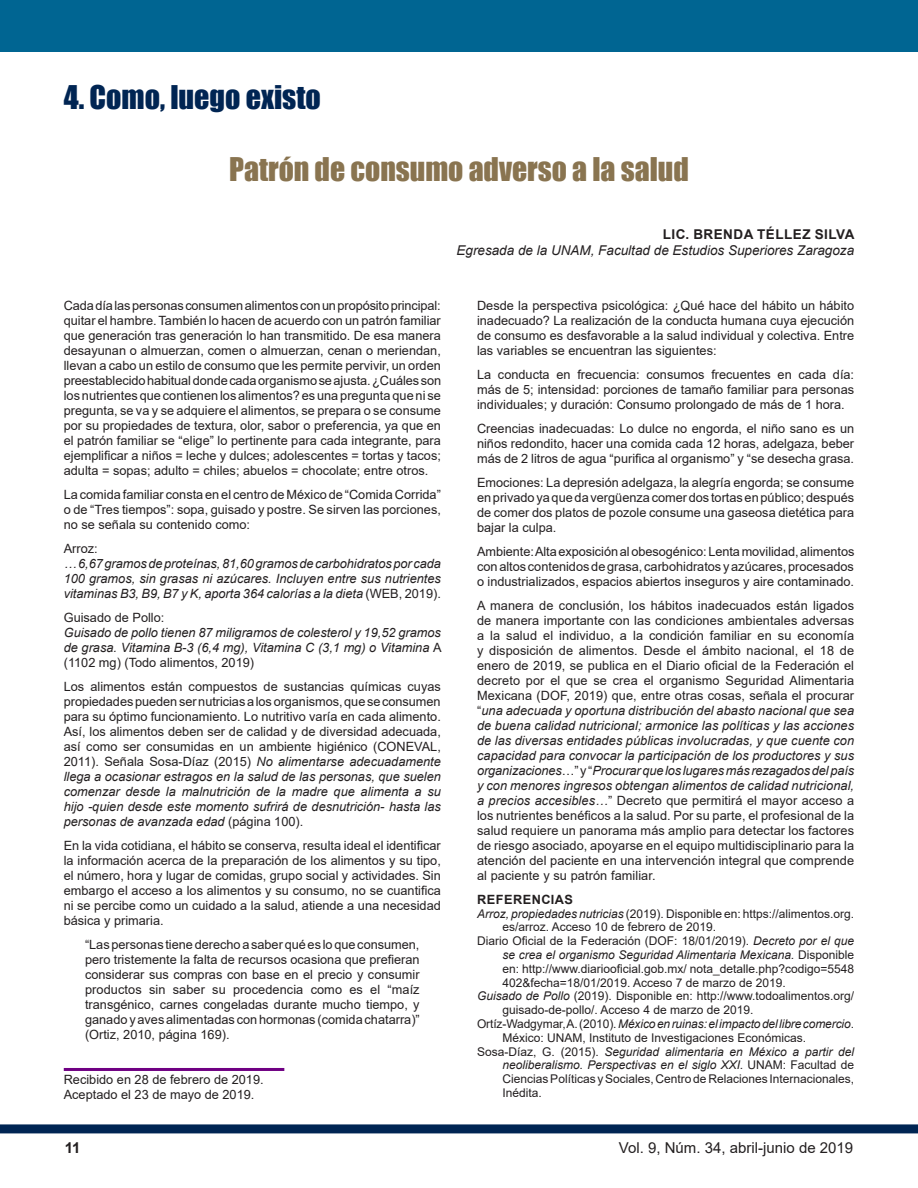
<style>
.page{position:relative;width:918px;height:1188px;background:#fff}
.page>*{position:absolute;margin:0;border:0;box-sizing:border-box;transform-origin:0 0}
.t1{font:30px "Impact";color:#897450}
.t2{font:30px "Impact";color:#002553}
.t3{font:15px "Arial";color:#231f20}
.t4{font:700 15px "Arial";color:#231f20}
.t5{font:italic 13.5px "Arial";color:#231f20}
.t6{font:700 13.5px "Arial";letter-spacing:.035em;color:#231f20}
.t7{font:12.75px/15px "Arial";color:#231f20;text-align:justify}
.t8{font:italic 12.75px/15px "Arial";color:#231f20;text-align:justify}
.t9{font:700 12.75px "Arial";letter-spacing:.035em;color:#231f20}
.t10{font:12px/13.8px "Arial";color:#231f20}
.s1{font-style:normal}
.s2{font-style:italic}
</style>
<div class="page">
<div style="left:0;top:1124px;width:918px;height:9px;background:#002553"></div>
<hr style="left:64px;top:1068px;width:220px;height:3px;background:#6f0083">
<div style="left:0;top:0;width:918px;height:51px;background:#006592"></div>
<p class="t2" style="left:64px;top:74px;width:259px">4. Como, luego existo</p>
<p class="t1" style="left:229px;top:146px;width:461px">Patrón de consumo adverso a la salud</p>
<p class="t6" style="left:663px;top:224px;width:193px">LIC. BRENDA TÉLLEZ SILVA</p>
<p class="t5" style="left:457px;top:241px;width:399px">Egresada de la UNAM, Facultad de Estudios Superiores Zaragoza</p>
<p class="t7" style="left:64px;top:298px;width:379px">Cada día las personas consumen alimentos con un propósito principal: quitar el hambre. También lo hacen de acuerdo con un patrón familiar que generación tras generación lo han transmitido. De esa manera desayunan o almuerzan, comen o almuerzan, cenan o meriendan, llevan a cabo un estilo de consumo que les permite pervivir, un orden preestablecido habitual donde cada organismo se ajusta. ¿Cuáles son los nutrientes que contienen los alimentos? es una pregunta que ni se pregunta, se va y se adquiere el alimentos, se prepara o se consume por su propiedades de textura, olor, sabor o preferencia, ya que en el patrón familiar se “elige” lo pertinente para cada integrante, para ejemplificar a niños = leche y dulces; adolescentes = tortas y tacos; adulta = sopas; adulto = chiles; abuelos = chocolate; entre otros.</p>
<p class="t7" style="left:64px;top:487px;width:379px">La comida familiar consta en el centro de México de “Comida Corrida” o de “Tres tiempos”: sopa, guisado y postre. Se sirven las porciones, no se señala su contenido como:</p>
<p class="t7" style="left:64px;top:541px;width:36px">Arroz:</p>
<p class="t8" style="left:64px;top:556px;width:379px">… 6,67 gramos de proteínas, 81,60 gramos de carbohidratos por cada 100 gramos, sin grasas ni azúcares. Incluyen entre sus nutrientes vitaminas B3, B9, B7 y K, aporta 364 calorías a la dieta <span class="s1">(WEB, 2019).</span></p>
<p class="t7" style="left:64px;top:610px;width:102px">Guisado de Pollo:</p>
<p class="t8" style="left:64px;top:625px;width:379px">Guisado de pollo tienen 87 miligramos de colesterol y 19,52 gramos de grasa. Vitamina B-3 (6,4 mg), Vitamina C (3,1 mg) o Vitamina <span class="s1">A (1102 mg) (Todo alimentos, 2019)</span></p>
<p class="t7" style="left:64px;top:679px;width:379px">Los alimentos están compuestos de sustancias químicas cuyas propiedades pueden ser nutricias a los organismos, que se consumen para su óptimo funcionamiento. Lo nutritivo varía en cada alimento.<br>Así, los alimentos deben ser de calidad y de diversidad adecuada, así como ser consumidas en un ambiente higiénico (CONEVAL, 2011). Señala Sosa-Díaz (2015) <span class="s2">No alimentarse adecuadamente llega a ocasionar estragos en la salud de las personas, que suelen comenzar desde la malnutrición de la madre que alimenta a su hijo -quien desde este momento sufrirá de desnutrición- hasta las personas de avanzada edad</span> (página 100).</p>
<p class="t7" style="left:64px;top:838px;width:379px">En la vida cotidiana, el hábito se conserva, resulta ideal el identificar la información acerca de la preparación de los alimentos y su tipo, el número, hora y lugar de comidas, grupo social y actividades. Sin embargo el acceso a los alimentos y su consumo, no se cuantifica ni se percibe como un cuidado a la salud, atiende a una necesidad básica y primaria.</p>
<p class="t7" style="left:85px;top:937px;width:336px">“Las personas tiene derecho a saber qué es lo que consumen, pero tristemente la falta de recursos ocasiona que prefieran considerar sus compras con base en el precio y consumir productos sin saber su procedencia como es el “maíz transgénico, carnes congeladas durante mucho tiempo, y ganado y aves alimentadas con hormonas (comida chatarra)” (Ortiz, 2010, página 169).</p>
<p class="t7" style="left:64px;top:1072px;width:201px">Recibido en 28 de febrero de 2019.</p>
<p class="t7" style="left:64px;top:1087px;width:192px">Aceptado el 23 de mayo de 2019.</p>
<p class="t7" style="left:477px;top:298px;width:379px">Desde la perspectiva psicológica: ¿Qué hace del hábito un hábito inadecuado? La realización de la conducta humana cuya ejecución de consumo es desfavorable a la salud individual y colectiva. Entre las variables se encuentran las siguientes:</p>
<p class="t7" style="left:477px;top:367px;width:379px">La conducta en frecuencia: consumos frecuentes en cada día: más de 5; intensidad: porciones de tamaño familiar para personas individuales; y duración: Consumo prolongado de más de 1 hora.</p>
<p class="t7" style="left:477px;top:421px;width:379px">Creencias inadecuadas: Lo dulce no engorda, el niño sano es un niños redondito, hacer una comida cada 12 horas, adelgaza, beber más de 2 litros de agua “purifica al organismo” y “se desecha grasa.</p>
<p class="t7" style="left:477px;top:475px;width:379px">Emociones: La depresión adelgaza, la alegría engorda; se consume en privado ya que da vergüenza comer dos tortas en público; después de comer dos platos de pozole consume una gaseosa dietética para bajar la culpa.</p>
<p class="t7" style="left:477px;top:544px;width:379px">Ambiente: Alta exposición al obesogénico: Lenta movilidad, alimentos con altos contenidos de grasa, carbohidratos y azúcares, procesados o industrializados, espacios abiertos inseguros y aire contaminado.</p>
<p class="t7" style="left:477px;top:598px;width:379px">A manera de conclusión, los hábitos inadecuados están ligados de manera importante con las condiciones ambientales adversas a la salud el individuo, a la condición familiar en su economía y disposición de alimentos. Desde el ámbito nacional, el 18 de enero de 2019, se publica en el Diario oficial de la Federación el decreto por el que se crea el organismo Seguridad Alimentaria Mexicana (DOF, 2019) que, entre otras cosas, señala el procurar “<span class="s2">una adecuada y oportuna distribución del abasto nacional que sea de buena calidad nutricional; armonice las políticas y las acciones de las diversas entidades públicas involucradas, y que cuente con capacidad para convocar la participación de los productores y sus organizaciones</span>…” y “<span class="s2">Procurar que los lugares más rezagados del país y con menores ingresos obtengan alimentos de calidad nutricional, a precios accesibles…</span>” Decreto que permitirá el mayor acceso a los nutrientes benéficos a la salud. Por su parte, el profesional de la salud requiere un panorama más amplio para detectar los factores de riesgo asociado, apoyarse en el equipo multidisciplinario para la atención del paciente en una intervención integral que comprende al paciente y su patrón familiar.</p>
<p class="t9" style="left:477px;top:890px;width:97px">REFERENCIAS</p>
<p class="t10" style="left:503px;top:907px;width:353px;text-indent:-26px"><span class="s2">Arroz, propiedades nutricias</span> (2019). Disponible en: https://alimentos.org. es/arroz. Acceso 10 de febrero de 2019.</p>
<p class="t10" style="left:503px;top:934px;width:353px;text-align:justify;text-indent:-26px">Diario Oficial de la Federación (DOF: 18/01/2019). <span class="s2">Decreto por el que se crea el organismo Seguridad Alimentaria Mexicana.</span> Disponible en: http://www.diariooficial.gob.mx/ nota_detalle.php?codigo=5548<br>402&amp;fecha=18/01/2019. Acceso 7 de marzo de 2019.</p>
<p class="t10" style="left:503px;top:989px;width:353px;text-indent:-26px"><span class="s2">Guisado de Pollo</span> (2019). Disponible en: http://www.todoalimentos.org/ guisado-de-pollo/. Acceso 4 de marzo de 2019.</p>
<p class="t10" style="left:503px;top:1017px;width:353px;text-indent:-26px">Ortíz-Wadgymar, A. (2010). <span class="s2">México en ruinas: el impacto del libre comercio</span>.<br>México: UNAM, Instituto de Investigaciones Económicas.</p>
<p class="t10" style="left:503px;top:1045px;width:353px;text-align:justify;text-indent:-26px">Sosa-Díaz, G. (2015). <span class="s2">Seguridad alimentaria en México a partir del neoliberalismo. Perspectivas en el siglo XXI.</span> UNAM: Facultad de Ciencias Políticas y Sociales, Centro de Relaciones Internacionales, Inédita.</p>
<p class="t4" style="left:65px;top:1137px;width:17px">11</p>
<p class="t3" style="left:619px;top:1137px;width:236px">Vol. 9, Núm. 34, abril-junio de 2019</p>
</div>
